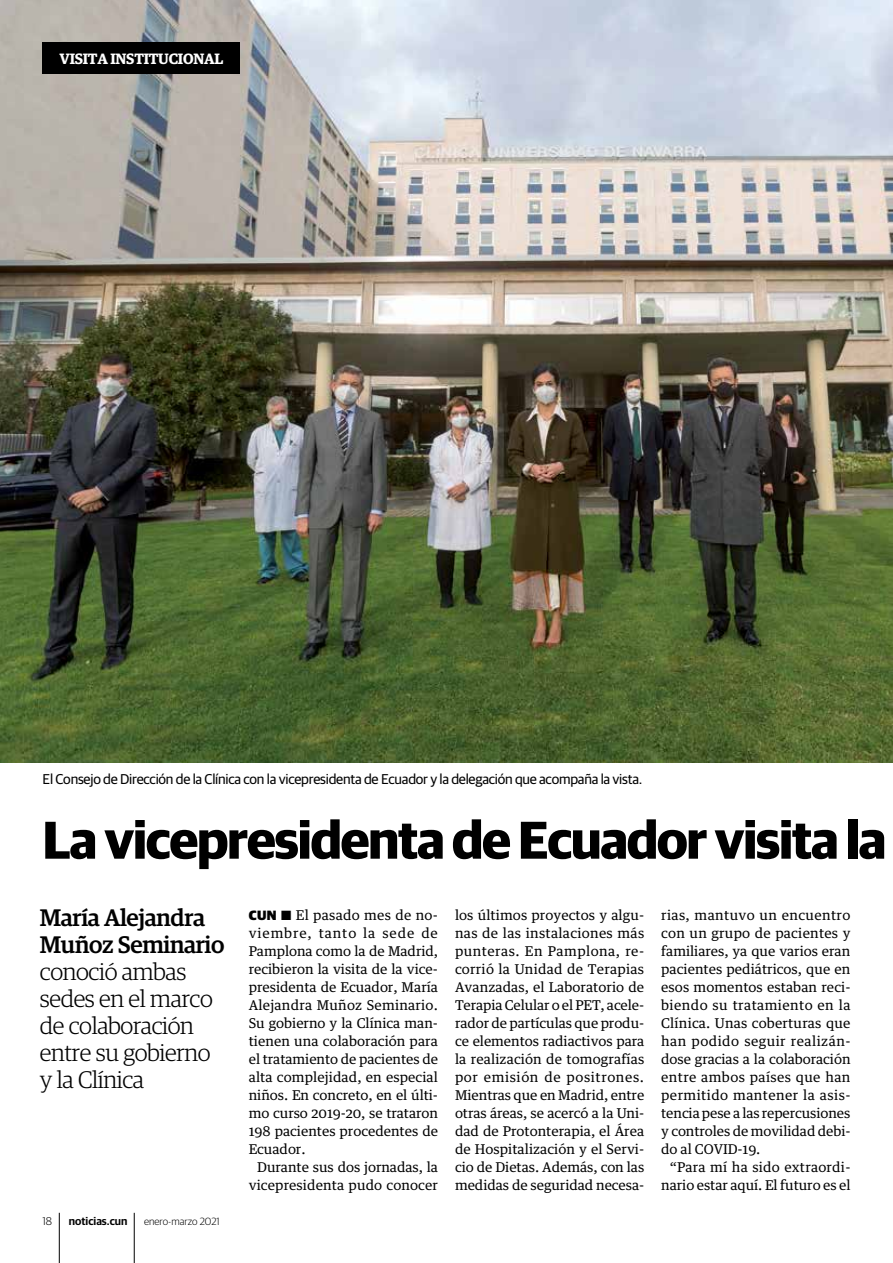
<style>
.page{position:relative;width:893px;height:1263px;background:#fff}
.page>*{position:absolute;margin:0;border:0;box-sizing:border-box;transform-origin:0 0}
.t1{font:700 53.25px "Guardian Sans";letter-spacing:-.025em;color:#000}
.t2{font:300 24px/27px "Guardian Egyp";letter-spacing:-.015em;color:#000}
.t3{font:500 24px/27px "Guardian Egyp";letter-spacing:-.015em;color:#000}
.t4{font:600 15px "Guardian Egyp";letter-spacing:-.015em;color:#fff}
.t5{font:14.25px "Guardian Sans";letter-spacing:-.015em;color:#000}
.t6{font:13.5px/18px "Guardian Text Egyp";letter-spacing:-.005em;color:#000;text-align:justify}
.t7{font:600 11.25px "Guardian Sans";color:#000}
.t8{font:300 11.25px "Guardian Sans";color:#000}
.t9{font:300 10.5px "Guardian Sans";color:#000}
.s1{font-family:"Guardian Sans";font-weight:900}
</style>
<div class="page">
<hr style="left:134px;top:1213px;width:1px;height:50px;background:#000">
<hr style="left:59px;top:1213px;width:1px;height:50px;background:#000">
<img style="left:0;top:0;width:893px;height:763px">
<div style="left:43px;top:43px;width:197px;height:31px;background:#000"></div>
<p class="t4" style="left:59px;top:48px;width:165px">VISITA INSTITUCIONAL</p>
<p class="t5" style="left:43px;top:768px;width:601px">El Consejo de Dirección de la Clínica con la vicepresidenta de Ecuador y la delegación que acompaña la vista.</p>
<h1 class="t1" style="left:43px;top:800px;width:845px">La vicepresidenta de Ecuador visita la</h1>
<h2 class="t3" style="left:40px;top:902px;width:186px">María Alejandra<br>Muñoz Seminario</h2>
<h2 class="t2" style="left:40px;top:956px;width:174px">conoció ambas sedes en el marco de colaboración entre su gobierno y la Clínica</h2>
<p class="t8" style="left:43px;top:1213px;width:11px">18</p>
<p class="t7" style="left:69px;top:1212px;width:60px">noticias.cun</p>
<p class="t9" style="left:144px;top:1214px;width:77px">enero-marzo 2021</p>
<p class="t6" style="left:249px;top:905px;width:191px"><span class="s1">CUN</span> ■ El pasado mes de no&shy;viembre, tanto la sede de Pamplona como la de Madrid, recibieron la visita de la vice&shy;presidenta de Ecuador, María Alejandra Muñoz Seminario.<br>Su gobierno y la Clínica man&shy;tienen una colaboración para el tratamiento de pacientes de alta complejidad, en especial niños. En concreto, en el últi&shy;mo curso 2019-20, se trataron 198 pacientes procedentes de Ecuador.</p>
<p class="t6" style="left:249px;top:1157px;width:191px;text-align:right">Durante sus dos jornadas, la vicepresidenta pudo conocer</p>
<p class="t6" style="left:455px;top:905px;width:191px">los últimos proyectos y algu&shy;nas de las instalaciones más punteras. En Pamplona, re&shy;corrió la Unidad de Terapias Avanzadas, el Laboratorio de Terapia Celular o el PET, acele&shy;rador de partículas que produ&shy;ce elementos radiactivos para la realización de tomografías por emisión de positrones.<br>Mientras que en Madrid, entre otras áreas, se acercó a la Uni&shy;dad de Protonterapia, el Área de Hospitalización y el Servi&shy;cio de Dietas. Además, con las medidas de seguridad necesa-</p>
<p class="t6" style="left:661px;top:905px;width:191px">rias, mantuvo un encuentro con un grupo de pacientes y familiares, ya que varios eran pacientes pediátricos, que en esos momentos estaban reci&shy;biendo su tratamiento en la Clínica. Unas coberturas que han podido seguir realizán&shy;dose gracias a la colaboración entre ambos países que han permitido mantener la asis&shy;tencia pese a las repercusiones y controles de movilidad debi&shy;do al COVID-19.</p>
<p class="t6" style="left:661px;top:1157px;width:191px;text-align:right">“Para mí ha sido extraordi&shy;nario estar aquí. El futuro es el</p>
</div>
